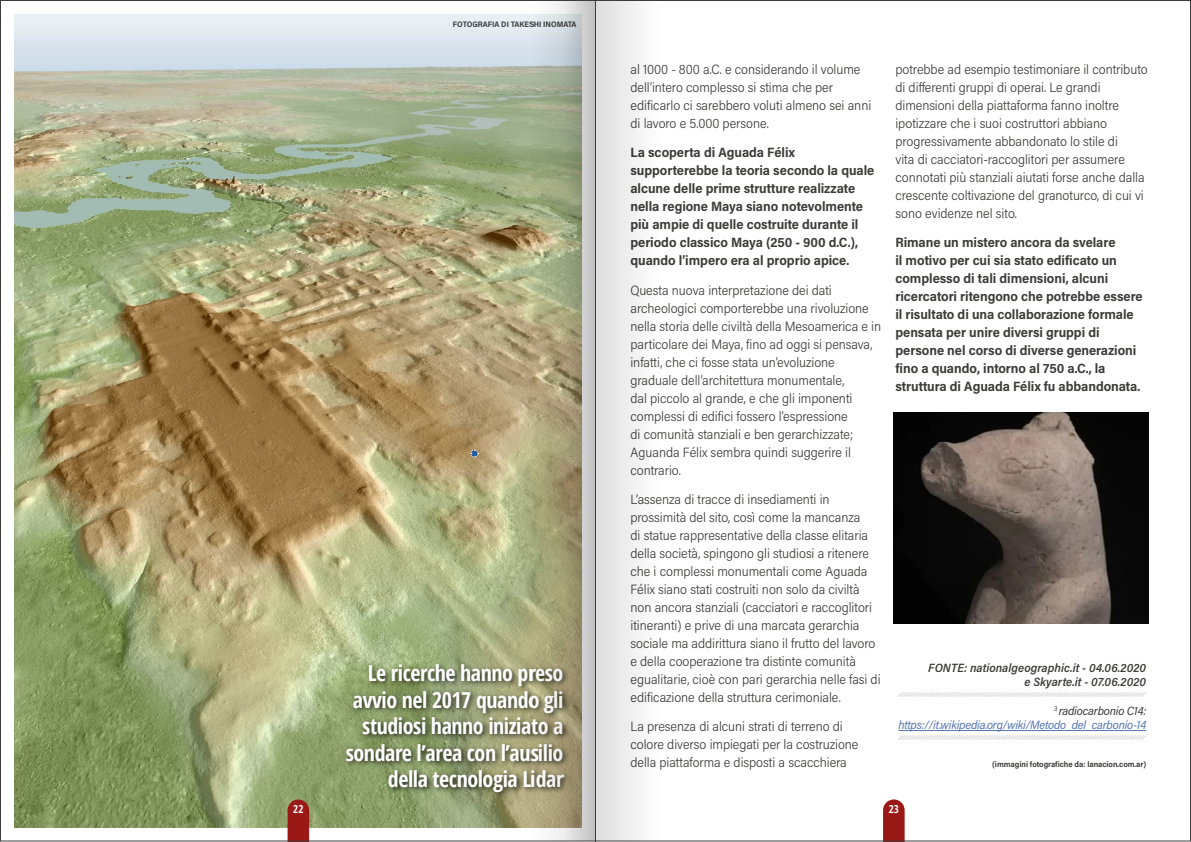
<style>
.page{position:relative;width:1191px;height:842px;background:#fff}
.page>*{position:absolute;margin:0;border:0;box-sizing:border-box;transform-origin:0 0}
.t1{font:700 condensed 22px/26.4px "Open Sans";letter-spacing:-.02em;color:#fff;text-align:right}
.t2{font:300 13.5px/18px "Acumin Pro Semi Cond";letter-spacing:-.005em;color:#3c3c3b}
.t3{font:700 13.5px/18px "Acumin Pro Semi Cond";letter-spacing:-.005em;color:#3c3c3b}
.t4{font:italic 12px/14.4px "Acumin Pro Semi Cond";letter-spacing:-.02em;color:#5576af;text-align:right}
.t5{font:italic 600 12px/14.4px "Acumin Pro Semi Cond";color:#3c3c3b;text-align:right}
.t6{font:700 condensed 11px "Open Sans";color:#fff}
.t7{font:700 8px "Acumin Pro Semi Cond";letter-spacing:-.005em;color:#3c3c3b}
.s1{color:#3c3c3b}
</style>
<div class="page">
<img style="left:14px;top:14px;width:518px;height:814px">
<img style="left:893px;top:412px;width:255px;height:212px">
<svg style="left:898px;top:692px;width:248px;height:5px"></svg>
<svg style="left:898px;top:735px;width:248px;height:5px"></svg>
<hr style="left:898px;top:730px;width:248px;height:1px;background:#5576af">
<svg style="left:470px;top:449px;width:9px;height:9px"></svg>
<div style="left:343px;top:661px;width:227px;height:139px;background:#000;opacity:.75"></div>
<svg style="left:287px;top:799px;width:22px;height:43px"></svg>
<svg style="left:883px;top:799px;width:21px;height:43px"></svg>
<svg style="left:532px;top:2px;width:31px;height:837px;background:#a7a684"></svg>
<div style="left:595px;top:0;width:63px;height:841px;background:linear-gradient(to right,#ddd,#fefefe)"></div>
<svg style="left:563px;top:2px;width:32px;height:837px;background:#acaa97"></svg>
<hr style="left:595px;top:0;width:1px;height:842px;background:#3c3c3b">
<p class="t7" style="left:453px;top:18px;width:125px">FOTOGRAFIA DI TAKESHI INOMATA</p>
<h1 class="t1" style="left:346px;top:660px;width:219px">Le ricerche hanno preso avvio nel 2017 quando gli studiosi hanno iniziato a sondare l’area con l’ausilio della tecnologia Lidar</h1>
<p class="t2" style="left:630px;top:60px;width:242px">al 1000 - 800 a.C. e considerando il volume dell’intero complesso si stima che per edificarlo ci sarebbero voluti almeno sei anni di lavoro e 5.000 persone.</p>
<p class="t3" style="left:630px;top:143px;width:245px">La scoperta di Aguada Félix supporterebbe la teoria secondo la quale alcune delle prime strutture realizzate nella regione Maya siano notevolmente più ampie di quelle costruite durante il periodo classico Maya (250 - 900 d.C.), quando l’impero era al proprio apice.</p>
<p class="t2" style="left:630px;top:280px;width:252px">Questa nuova interpretazione dei dati archeologici comporterebbe una rivoluzione nella storia delle civiltà della Mesoamerica e in particolare dei Maya, fino ad oggi si pensava, infatti, che ci fosse stata un’evoluzione graduale dell’architettura monumentale,<br>dal piccolo al grande, e che gli imponenti complessi di edifici fossero l’espressione<br>di comunità stanziali e ben gerarchizzate; Aguanda Félix sembra quindi suggerire il contrario.</p>
<p class="t2" style="left:630px;top:490px;width:252px">L’assenza di tracce di insediamenti in prossimità del sito, così come la mancanza<br>di statue rappresentative della classe elitaria della società, spingono gli studiosi a ritenere che i complessi monumentali come Aguada Félix siano stati costruiti non solo da civiltà non ancora stanziali (cacciatori e raccoglitori itineranti) e prive di una marcata gerarchia sociale ma addirittura siano il frutto del lavoro e della cooperazione tra distinte comunità egualitarie, cioè con pari gerarchia nelle fasi di edificazione della struttura cerimoniale.</p>
<p class="t2" style="left:630px;top:717px;width:229px">La presenza di alcuni strati di terreno di colore diverso impiegati per la costruzione della piattaforma e disposti a scacchiera</p>
<p class="t2" style="left:895px;top:59px;width:254px">potrebbe ad esempio testimoniare il contributo di differenti gruppi di operai. Le grandi dimensioni della piattaforma fanno inoltre ipotizzare che i suoi costruttori abbiano progressivamente abbandonato lo stile di<br>vita di cacciatori-raccoglitori per assumere connotati più stanziali aiutati forse anche dalla crescente coltivazione del granoturco, di cui vi sono evidenze nel sito.</p>
<p class="t3" style="left:895px;top:233px;width:249px">Rimane un mistero ancora da svelare<br>il motivo per cui sia stato edificato un complesso di tali dimensioni, alcuni ricercatori ritengono che potrebbe essere il risultato di una collaborazione formale pensata per unire diversi gruppi di persone nel corso di diverse generazioni fino a quando, intorno al 750 a.C., la struttura di Aguada Félix fu abbandonata.</p>
<p class="t5" style="left:928px;top:660px;width:219px">FONTE: nationalgeographic.it - 04.06.2020 e Skyarte.it - 07.06.2020</p>
<p class="t4" style="left:898px;top:703px;width:249px"><sup>3</sup> <span class="s1">radiocarbonio C14: </span>https://it.wikipedia.org/wiki/Metodo_del_carbonio-14</p>
<p class="t7" style="left:992px;top:758px;width:156px">(immagini fotografiche da: lanacion.com.ar)</p>
<p class="t6" style="left:293px;top:802px;width:12px">22</p>
<p class="t6" style="left:888px;top:802px;width:12px">23</p>
</div>
